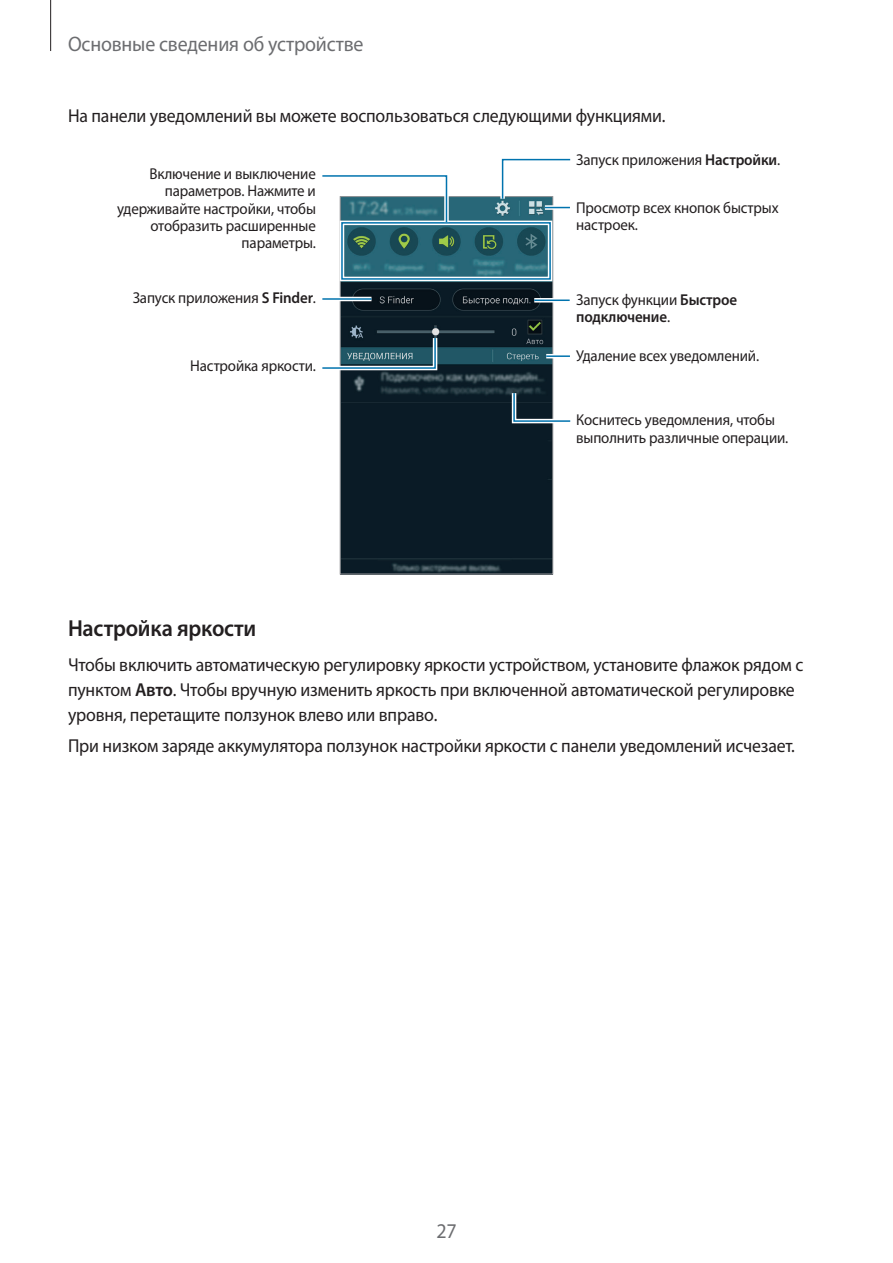
<style>
.page{position:relative;width:893px;height:1263px;background:#fff}
.page>*{position:absolute;margin:0;border:0;box-sizing:border-box;transform-origin:0 0}
.t1{font:600 23.25px "Myriad Pro";letter-spacing:-.01em;color:#231f20;scale:.95 1}
.t2{font:21px "Myriad Pro";letter-spacing:-.01em;color:#6c6d70;scale:.95 1}
.t3{font:18.75px/24.8px "Myriad Pro";letter-spacing:-.01em;color:#231f20;scale:.95 1}
.t4{font:15.75px/17.2px "Myriad Pro";letter-spacing:-.01em;color:#231f20;scale:.95 1}
.t5{font:600 15.75px/17.2px "Myriad Pro";letter-spacing:-.01em;color:#231f20;scale:.95 1}
.s1{font-weight:600}
.s2{font-weight:400}
</style>
<div class="page">
<hr style="left:50px;top:0;width:1px;height:51px;background:#231f20">
<svg style="left:339px;top:196px;width:215px;height:378px;background:#172f3a"></svg>
<hr style="left:546px;top:354px;width:24px;height:4px;background:#fff">
<hr style="left:546px;top:355px;width:24px;height:2px;background:#0073ae">
<div style="left:340px;top:221px;width:212px;height:60px;border:4px solid #fff"></div>
<div style="left:341px;top:222px;width:210px;height:58px;border:2px solid #0073ae"></div>
<div style="left:545px;top:205px;width:25px;height:5px;background:#b2d4e6"></div>
<hr style="left:322px;top:297px;width:49px;height:4px;background:#fff">
<hr style="left:322px;top:298px;width:49px;height:2px;background:#0073ae">
<hr style="left:534px;top:298px;width:36px;height:4px;background:#fff">
<hr style="left:534px;top:299px;width:36px;height:2px;background:#0073ae">
<svg style="left:322px;top:334px;width:118px;height:38px"></svg>
<svg style="left:498px;top:158px;width:73px;height:50px"></svg>
<svg style="left:322px;top:175px;width:129px;height:52px"></svg>
<svg style="left:510px;top:389px;width:61px;height:37px"></svg>
<p class="t2" style="left:68px;top:31px;width:313px">Основные сведения об устройстве</p>
<p class="t3" style="left:68px;top:103px;width:630px">На панели уведомлений вы можете воспользоваться следующими функциями.</p>
<p class="t4" style="left:576px;top:151px;width:216px">Запуск приложения <span class="s1">Настройки</span>.</p>
<p class="t4" style="left:117px;top:165px;width:211px;text-align:right">Включение и выключение параметров. Нажмите и удерживайте настройки, чтобы отобразить расширенные параметры.</p>
<p class="t4" style="left:576px;top:198px;width:215px">Просмотр всех кнопок быстрых настроек.</p>
<p class="t4" style="left:133px;top:289px;width:194px">Запуск приложения <span class="s1">S Finder</span>.</p>
<p class="t4" style="left:190px;top:357px;width:134px">Настройка яркости.</p>
<p class="t5" style="left:576px;top:291px;width:171px"><span class="s2">Запуск функции</span> Быстрое подключение<span class="s2">.</span></p>
<p class="t4" style="left:576px;top:347px;width:194px">Удаление всех уведомлений.</p>
<p class="t4" style="left:576px;top:411px;width:225px">Коснитесь уведомления, чтобы выполнить различные операции.</p>
<p class="t1" style="left:68px;top:613px;width:200px">Настройка яркости</p>
<p class="t3" style="left:68px;top:652px;width:775px">Чтобы включить автоматическую регулировку яркости устройством, установите флажок рядом с пунктом <span class="s1">Авто</span>. Чтобы вручную изменить яркость при включенной автоматической регулировке уровня, перетащите ползунок влево или вправо.</p>
<p class="t3" style="left:68px;top:733px;width:767px">При низком заряде аккумулятора ползунок настройки яркости с панели уведомлений исчезает.</p>
<p class="t2" style="left:436px;top:1218px;width:23px">27</p>
</div>
